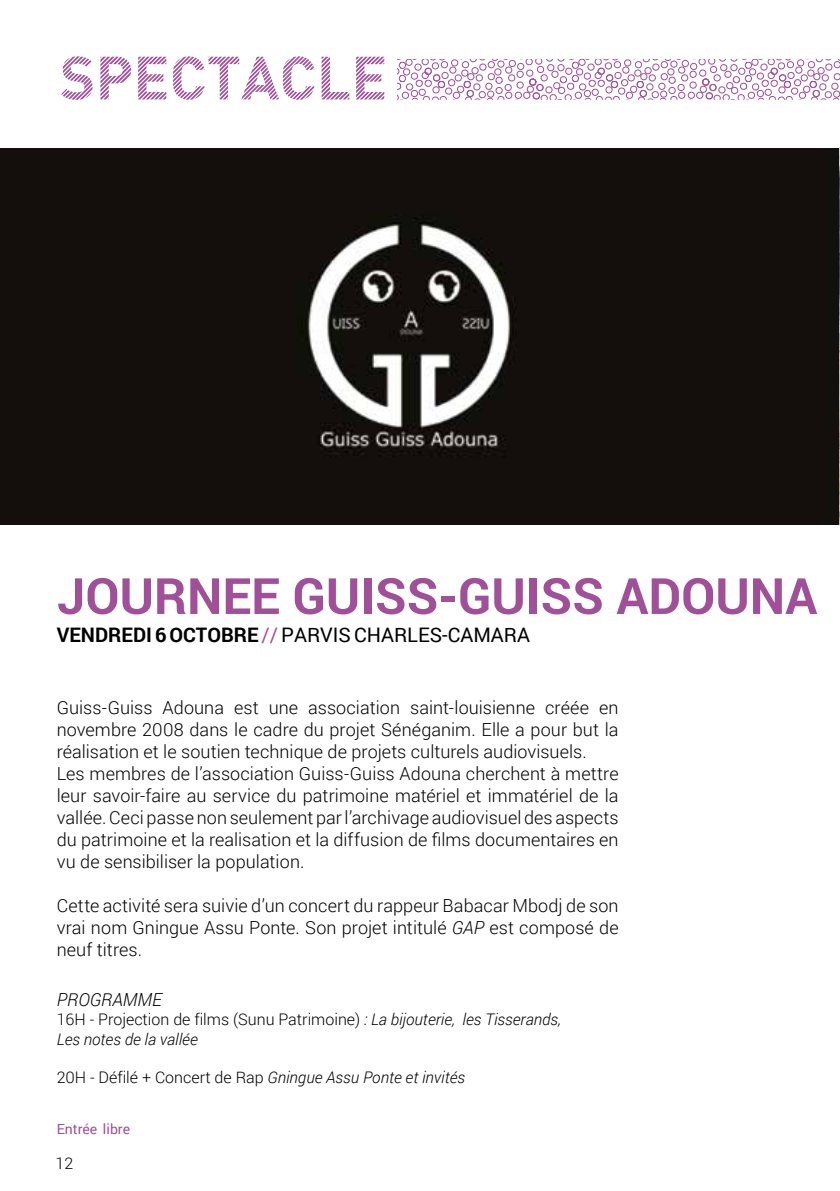
<style>
.page{position:relative;width:840px;height:1191px;background:#fff}
.page>*{position:absolute;margin:0;border:0;box-sizing:border-box;transform-origin:0 0}
.t1{font:60px "DINBOLDTRAM";color:#9f5099}
.t2{font:700 50px "Roboto";color:#9f5099}
.t3{font:20px "Roboto";color:#000}
.t4{font:300 18px/22px "Roboto";letter-spacing:.005em;color:#000}
.t5{font:italic 300 18px "Roboto";color:#000}
.t6{font:italic 300 16px/19.2px "Roboto";color:#000}
.t7{font:300 16px "Roboto";color:#000}
.t8{font:14px "Roboto";color:#9f5099}
.s1{font-weight:700}
.s2{color:#9f5099}
.s3{font-style:italic}
.s4{font-style:normal}
</style>
<div class="page">
<div style="left:0;top:148px;width:839px;height:377px;background:#140f0c"></div>
<svg style="left:397px;top:59px;width:442px;height:41px"></svg>
<hr style="left:839px;top:148px;width:1px;height:377px;background:#b9c400">
<h1 class="t1" style="left:60px;top:38px;width:329px">SPECTACLE</h1>
<h2 class="t2" style="left:57px;top:561px;width:761px">JOURNEE GUISS-GUISS ADOUNA</h2>
<p class="t3" style="left:57px;top:621px;width:474px"><span class="s1">VENDREDI 6 OCTOBRE</span> <span class="s2">//</span> PARVIS CHARLES-CAMARA</p>
<p class="t4" style="left:57px;top:695px;width:563px">Guiss-Guiss Adouna est une association saint-louisienne créée en novembre 2008 dans le cadre du projet Sénéganim. Elle a pour but la réalisation et le soutien technique de projets culturels audiovisuels.<br>Les membres de l’association Guiss-Guiss Adouna cherchent à mettre leur savoir-faire au service du patrimoine matériel et immatériel de la vallée. Ceci passe non seulement par l’archivage audiovisuel des aspects du patrimoine et la realisation et la diffusion de films documentaires en vu de sensibiliser la population.</p>
<p class="t4" style="left:57px;top:893px;width:563px;text-align:justify">Cette activité sera suivie d’un concert du rappeur Babacar Mbodj de son vrai nom Gningue Assu Ponte. Son projet intitulé <span class="s3">GAP</span> est composé de neuf titres.</p>
<p class="t5" style="left:57px;top:987px;width:107px">PROGRAMME</p>
<p class="t6" style="left:57px;top:1009px;width:505px"><span class="s4">16H - Projection de films (Sunu Patrimoine)</span> : La bijouterie, les Tisserands,<br>Les notes de la vallée</p>
<p class="t6" style="left:57px;top:1067px;width:410px"><span class="s4">20H - Défilé + Concert de Rap</span> Gningue Assu Ponte et invités</p>
<p class="t8" style="left:57px;top:1119px;width:75px">Entrée libre</p>
<p class="t7" style="left:56px;top:1152px;width:19px">12</p>
</div>
